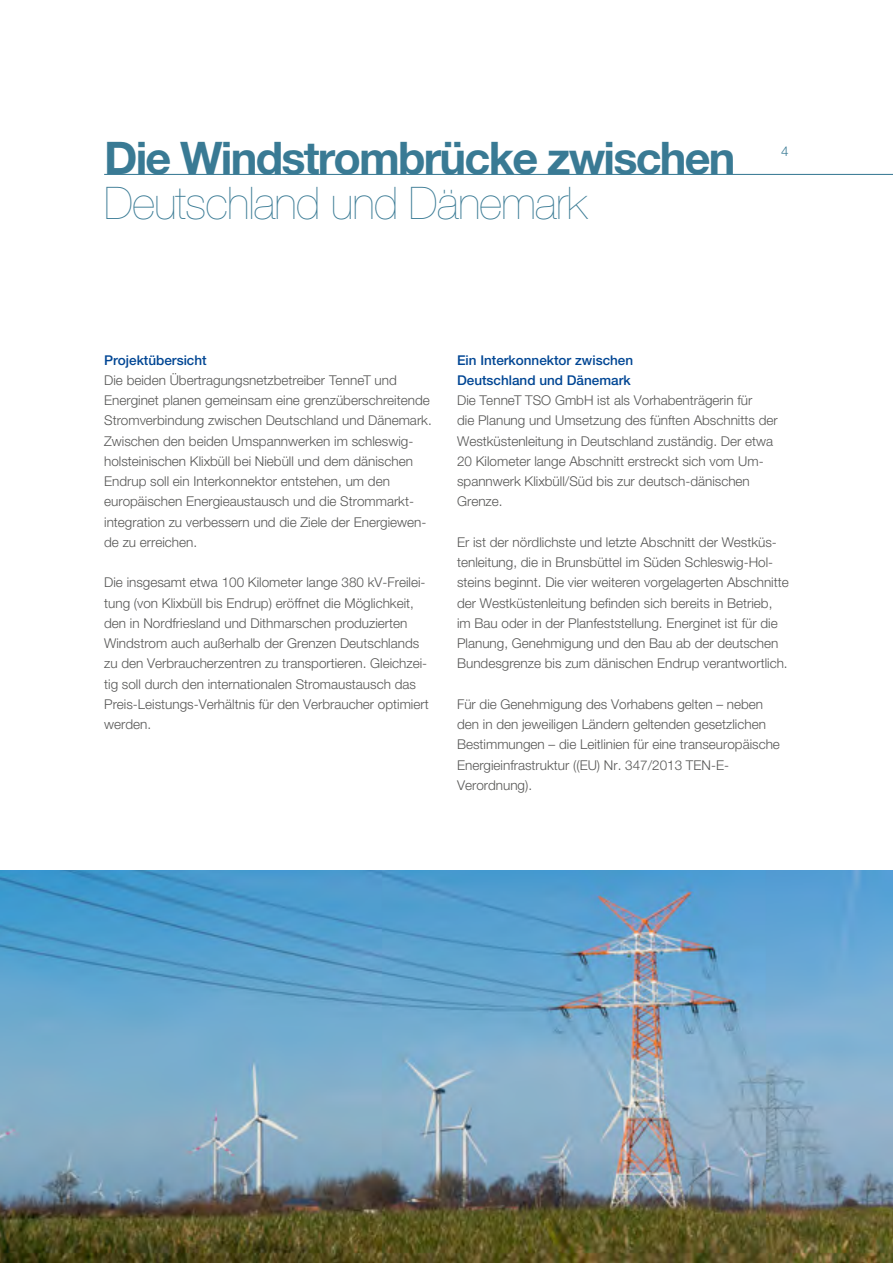
<style>
.page{position:relative;width:893px;height:1263px;background:#fff}
.page>*{position:absolute;margin:0;border:0;box-sizing:border-box;transform-origin:0 0}
.t1{font:700 45px "Helvetica Neue LT Std";letter-spacing:-.04em;color:#397a94}
.t2{font:200 45px "Helvetica Neue LT Std";letter-spacing:-.02em;color:#397a94}
.t3{font:300 13.5px/20.2px "Helvetica Neue LT Std";color:#575756}
.t4{font:500 13.5px/20.2px "Helvetica Neue LT Std";color:#014694}
.t5{font:300 13.5px "Helvetica Neue LT Std";color:#397a94}
</style>
<div class="page">
<hr style="left:104px;top:174px;width:789px;height:1px;background:#397a94">
<img style="left:0;top:871px;width:893px;height:392px">
<h1 class="t1" style="left:104px;top:130px;width:633px">Die Windstrombrücke zwischen</h1>
<h1 class="t2" style="left:104px;top:177px;width:484px">Deutschland und Dänemark</h1>
<p class="t5" style="left:781px;top:143px;width:9px">4</p>
<p class="t4" style="left:104px;top:349px;width:104px">Projektübersicht</p>
<p class="t3" style="left:104px;top:370px;width:329px">Die beiden Übertragungsnetzbetreiber TenneT und Energinet planen gemeinsam eine grenzüberschreitende Stromverbindung zwischen Deutschland und Dänemark.<br>Zwischen den beiden Umspannwerken im schleswig&shy;holsteinischen Klixbüll bei Niebüll und dem dänischen Endrup soll ein Interkonnektor entstehen, um den europäischen Energieaustausch und die Strommarkt&shy;integration zu verbessern und die Ziele der Energiewen&shy;de zu erreichen.</p>
<p class="t3" style="left:104px;top:572px;width:326px">Die insgesamt etwa 100 Kilometer lange 380 kV-Freilei&shy;tung (von Klixbüll bis Endrup) eröffnet die Möglichkeit, den in Nordfriesland und Dithmarschen produzierten Windstrom auch außerhalb der Grenzen Deutschlands zu den Verbraucherzentren zu transportieren. Gleichzei&shy;tig soll durch den internationalen Stromaustausch das Preis-Leistungs-Verhältnis für den Verbraucher optimiert werden.</p>
<p class="t4" style="left:457px;top:349px;width:178px">Ein Interkonnektor zwischen<br>Deutschland und Dänemark</p>
<p class="t3" style="left:457px;top:390px;width:322px">Die TenneT TSO GmbH ist als Vorhabenträgerin für<br>die Planung und Umsetzung des fünften Abschnitts der Westküstenleitung in Deutschland zuständig. Der etwa 20 Kilometer lange Abschnitt erstreckt sich vom Um&shy;spannwerk Klixbüll/Süd bis zur deutsch-dänischen Grenze.</p>
<p class="t3" style="left:457px;top:532px;width:333px">Er ist der nördlichste und letzte Abschnitt der Westküs&shy;tenleitung, die in Brunsbüttel im Süden Schleswig-Hol&shy;steins beginnt. Die vier weiteren vorgelagerten Abschnitte der Westküstenleitung befinden sich bereits in Betrieb, im Bau oder in der Planfeststellung. Energinet ist für die Planung, Genehmigung und den Bau ab der deutschen Bundesgrenze bis zum dänischen Endrup verantwortlich.</p>
<p class="t3" style="left:457px;top:694px;width:324px">Für die Genehmigung des Vorhabens gelten – neben den in den jeweiligen Ländern geltenden gesetzlichen Bestimmungen – die Leitlinien für eine transeuropäische Energieinfrastruktur ((EU) Nr. 347/2013 TEN-E-Verordnung).</p>
</div>
